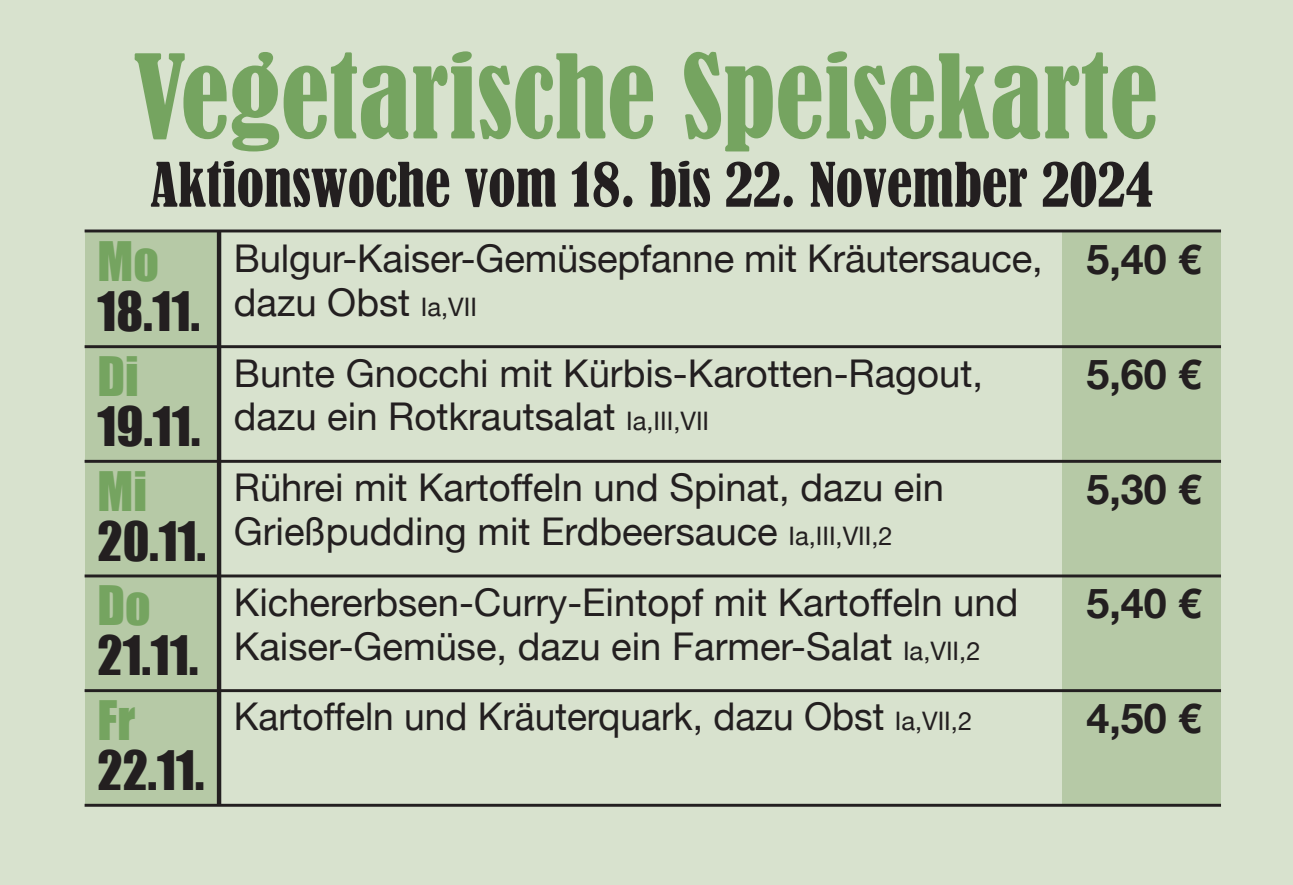
<style>
.page{position:relative;width:1293px;height:885px;background:#d8e2ce}
.page>*{position:absolute;margin:0;border:0;box-sizing:border-box;transform-origin:0 0}
.t1{font:condensed 108px "Bernard";color:#75a460}
.t2{font:condensed 57px "Bernard";color:#231f20}
.t3{font:50.1px "Impact";color:#231f20}
.t4{font:50.1px "Impact";color:#75a460}
.t5{font:700 41.1px "Helvetica Neue";color:#231f20}
.t6{font:38.1px/44.1px "Helvetica Neue";color:#231f20}
.s1{font-size:25.5px}
</style>
<div class="page">
<div style="left:85px;top:459px;width:134px;height:117px;background:#b6c9a6"></div>
<div style="left:85px;top:574px;width:134px;height:117px;background:#b6c9a6"></div>
<div style="left:85px;top:688px;width:134px;height:117px;background:#b6c9a6"></div>
<div style="left:1062px;top:345px;width:158px;height:117px;background:#b6c9a6"></div>
<div style="left:85px;top:344px;width:134px;height:117px;background:#b6c9a6"></div>
<div style="left:1062px;top:230px;width:158px;height:117px;background:#b6c9a6"></div>
<div style="left:85px;top:230px;width:134px;height:117px;background:#b6c9a6"></div>
<hr style="left:217px;top:231px;width:4px;height:573px;background:#231f20">
<hr style="left:85px;top:229px;width:1136px;height:3px;background:#231f20">
<hr style="left:85px;top:345px;width:1136px;height:3px;background:#231f20">
<div style="left:1062px;top:460px;width:158px;height:117px;background:#b6c9a6"></div>
<div style="left:1062px;top:574px;width:158px;height:117px;background:#b6c9a6"></div>
<div style="left:1062px;top:689px;width:158px;height:117px;background:#b6c9a6"></div>
<hr style="left:85px;top:460px;width:1136px;height:3px;background:#231f20">
<hr style="left:85px;top:574px;width:1136px;height:3px;background:#231f20">
<hr style="left:85px;top:689px;width:1136px;height:3px;background:#231f20">
<hr style="left:85px;top:803px;width:1136px;height:3px;background:#231f20">
<h1 class="t1" style="left:133px;top:34px;width:1026px">Vegetarische Speisekarte</h1>
<h2 class="t2" style="left:151px;top:151px;width:1004px">Aktionswoche vom 18. bis 22. November 2024</h2>
<h3 class="t4" style="left:98px;top:231px;width:63px">Mo</h3>
<h3 class="t3" style="left:98px;top:281px;width:104px">18.11.</h3>
<p class="t6" style="left:234px;top:236px;width:810px">Bulgur-Kaiser-Gemüsepfanne mit Kräutersauce, dazu Obst <span class="s1">Ia,VII</span></p>
<p class="t5" style="left:1086px;top:234px;width:116px">5,40 €</p>
<h3 class="t4" style="left:98px;top:345px;width:43px">Di</h3>
<h3 class="t3" style="left:98px;top:395px;width:104px">19.11.</h3>
<h3 class="t4" style="left:98px;top:460px;width:51px">Mi</h3>
<h3 class="t3" style="left:98px;top:510px;width:110px">20.11.</h3>
<h3 class="t4" style="left:98px;top:574px;width:55px">Do</h3>
<h3 class="t3" style="left:98px;top:624px;width:102px">21.11.</h3>
<h3 class="t4" style="left:98px;top:689px;width:39px">Fr</h3>
<h3 class="t3" style="left:98px;top:739px;width:108px">22.11.</h3>
<p class="t6" style="left:234px;top:350px;width:751px">Bunte Gnocchi mit Kürbis-Karotten-Ragout, dazu ein Rotkrautsalat <span class="s1">Ia,III,VII</span></p>
<p class="t5" style="left:1086px;top:349px;width:116px">5,60 €</p>
<p class="t6" style="left:234px;top:465px;width:712px">Rührei mit Kartoffeln und Spinat, dazu ein<br>Grießpudding mit Erdbeersauce <span class="s1">Ia,III,VII,2</span></p>
<p class="t5" style="left:1086px;top:463px;width:116px">5,30 €</p>
<p class="t6" style="left:234px;top:579px;width:786px">Kichererbsen-Curry-Eintopf mit Kartoffeln und<br>Kaiser-Gemüse, dazu ein Farmer-Salat <span class="s1">Ia,VII,2</span></p>
<p class="t5" style="left:1086px;top:578px;width:116px">5,40 €</p>
<p class="t6" style="left:234px;top:694px;width:740px">Kartoffeln und Kräuterquark, dazu Obst <span class="s1">Ia,VII,2</span></p>
<p class="t5" style="left:1086px;top:692px;width:116px">4,50 €</p>
</div>
